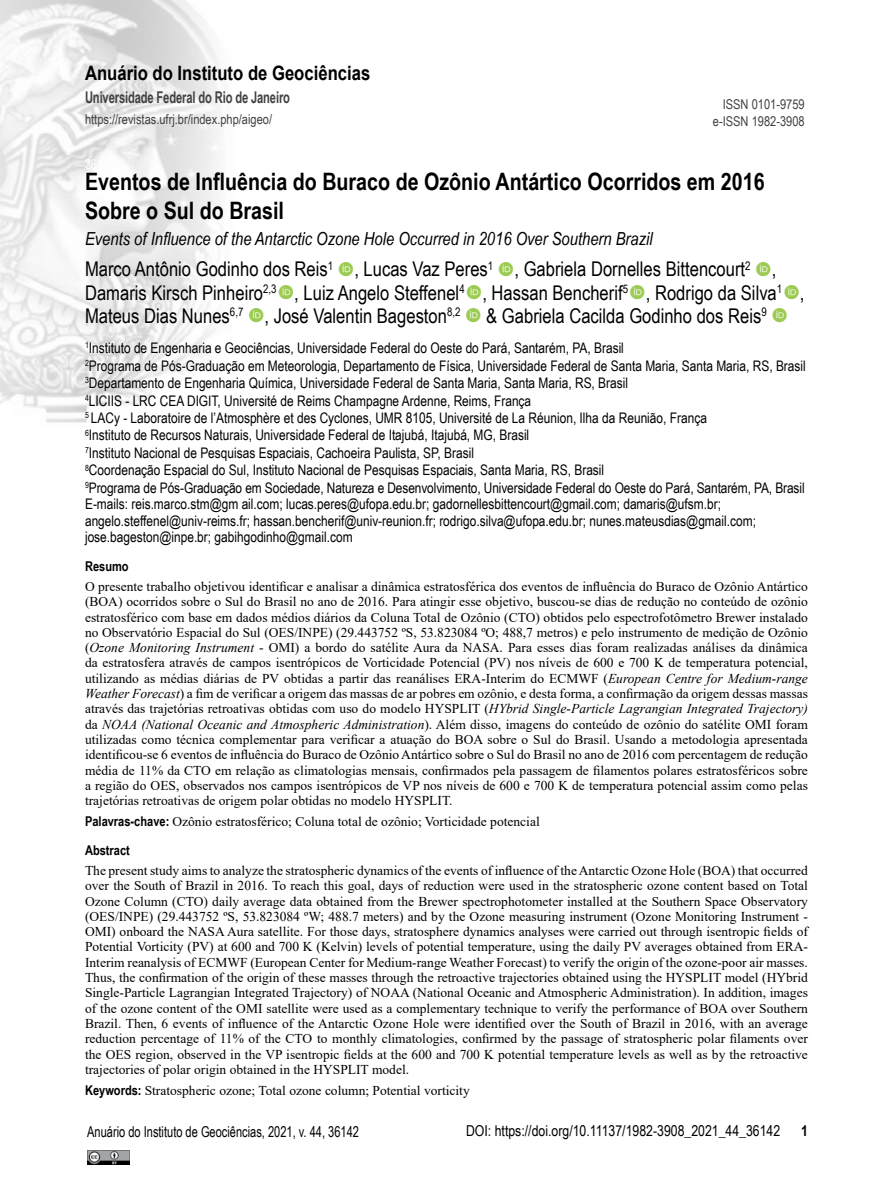
<style>
.page{position:relative;width:893px;height:1191px;background:#fff}
.page>*{position:absolute;margin:0;border:0;box-sizing:border-box;transform-origin:0 0}
.t1{font:700 24px/28.8px "Arial Narrow";color:#000}
.t2{font:20.25px/23.2px "Arial Narrow";color:#000}
.t3{font:700 19.8px "Arial";color:#000;scale:.84 1}
.t4{font:italic 18px "Arial Narrow";color:#000}
.t5{font:700 16.2px "Arial Narrow";letter-spacing:-.01em;color:#414042;scale:.84 1}
.t6{font:15px "Arial Narrow";color:#000}
.t7{font:15px "Arial Narrow";color:#000;scale:.9 1}
.t8{font:700 15px "Arial Narrow";color:#000}
.t9{font:14.55px/17.2px "Arial Narrow";color:#000}
.t10{font:13.5px/15.3px "Times New Roman";color:#000;text-align:justify}
.t11{font:13.5px "Arial Narrow";color:#414042}
.t12{font:700 13.5px "Arial Narrow";color:#000}
.s1{font-style:italic}
.s2{font-family:"Arial Narrow";font-weight:700}
</style>
<div class="page">
<img style="left:87px;top:1150px;width:43px;height:15px">
<img style="left:0;top:0;width:221px;height:423px">
<h3 class="t3" style="left:85px;top:59px;width:341px">Anuário do Instituto de Geociências</h3>
<p class="t5" style="left:85px;top:85px;width:246px">Universidade Federal do Rio de Janeiro</p>
<p class="t11" style="left:85px;top:110px;width:189px">https://revistas.ufrj.br/index.php/aigeo/</p>
<p class="t11" style="left:723px;top:94px;width:83px">ISSN 0101-9759</p>
<p class="t11" style="left:713px;top:111px;width:93px">e-ISSN 1982-3908</p>
<h1 class="t1" style="left:85px;top:166px;width:681px">Eventos de Influência do Buraco de Ozônio Antártico Ocorridos em 2016<br>Sobre o Sul do Brasil</h1>
<h3 class="t4" style="left:85px;top:226px;width:569px">Events of Influence of the Antarctic Ozone Hole Occurred in 2016 Over Southern Brazil</h3>
<h2 class="t2" style="left:85px;top:257px;width:721px">Marco Antônio Godinho dos Reis<sup>1</sup> , Lucas Vaz Peres<sup>1</sup> , Gabriela Dornelles Bittencourt<sup>2</sup> ,<br>Damaris Kirsch Pinheiro<sup>2,3</sup> , Luiz Angelo Steffenel<sup>4</sup> , Hassan Bencherif<sup>5</sup> , Rodrigo da Silva<sup>1</sup> ,<br>Mateus Dias Nunes<sup>6,7</sup> , José Valentin Bageston<sup>8,2</sup></h2>
<h2 class="t2" style="left:486px;top:303px;width:282px">&amp; Gabriela Cacilda Godinho dos Reis<sup>9</sup></h2>
<p class="t9" style="left:85px;top:339px;width:722px"><sup>1</sup>Instituto de Engenharia e Geociências, Universidade Federal do Oeste do Pará, Santarém, PA, Brasil<br><sup>2</sup>Programa de Pós-Graduação em Meteorologia, Departamento de Física, Universidade Federal de Santa Maria, Santa Maria, RS, Brasil <sup>3</sup>Departamento de Engenharia Química, Universidade Federal de Santa Maria, Santa Maria, RS, Brasil<br><sup>4</sup>LICIIS - LRC CEA DIGIT, Université de Reims Champagne Ardenne, Reims, França<br><sup>5</sup> LACy - Laboratoire de l’Atmosphère et des Cyclones, UMR 8105, Université de La Réunion, Ilha da Reunião, França<br><sup>6</sup>Instituto de Recursos Naturais, Universidade Federal de Itajubá, Itajubá, MG, Brasil<br><sup>7</sup>Instituto Nacional de Pesquisas Espaciais, Cachoeira Paulista, SP, Brasil<br><sup>8</sup>Coordenação Espacial do Sul, Instituto Nacional de Pesquisas Espaciais, Santa Maria, RS, Brasil<br><sup>9</sup>Programa de Pós-Graduação em Sociedade, Natureza e Desenvolvimento, Universidade Federal do Oeste do Pará, Santarém, PA, Brasil E-mails: reis.marco.stm@gm ail.com; lucas.peres@ufopa.edu.br; gadornellesbittencourt@gmail.com; damaris@ufsm.br; angelo.steffenel@univ-reims.fr; hassan.bencherif@univ-reunion.fr; rodrigo.silva@ufopa.edu.br; nunes.mateusdias@gmail.com; jose.bageston@inpe.br; gabihgodinho@gmail.com</p>
<p class="t12" style="left:85px;top:556px;width:45px">Resumo</p>
<p class="t10" style="left:85px;top:578px;width:724px">O presente trabalho objetivou identificar e analisar a dinâmica estratosférica dos eventos de influência do Buraco de Ozônio Antártico (BOA) ocorridos sobre o Sul do Brasil no ano de 2016. Para atingir esse objetivo, buscou-se dias de redução no conteúdo de ozônio estratosférico com base em dados médios diários da Coluna Total de Ozônio (CTO) obtidos pelo espectrofotômetro Brewer instalado no Observatório Espacial do Sul (OES/INPE) (29.443752 ºS, 53.823084 ºO; 488,7 metros) e pelo instrumento de medição de Ozônio (<span class="s1">Ozone Monitoring Instrument</span> - OMI) a bordo do satélite Aura da NASA. Para esses dias foram realizadas análises da dinâmica da estratosfera através de campos isentrópicos de Vorticidade Potencial (PV) nos níveis de 600 e 700 K de temperatura potencial, utilizando as médias diárias de PV obtidas a partir das reanálises ERA-Interim do ECMWF (<span class="s1">European Centre for Medium-range Weather Forecast</span>) a fim de verificar a origem das massas de ar pobres em ozônio, e desta forma, a confirmação da origem dessas massas através das trajetórias retroativas obtidas com uso do modelo HYSPLIT (<span class="s1">HYbrid Single-Particle Lagrangian Integrated Trajectory) </span>da <span class="s1">NOAA (National Oceanic and Atmospheric Administration</span>). Além disso, imagens do conteúdo de ozônio do satélite OMI foram utilizadas como técnica complementar para verificar a atuação do BOA sobre o Sul do Brasil. Usando a metodologia apresentada identificou-se 6 eventos de influência do Buraco de Ozônio Antártico sobre o Sul do Brasil no ano de 2016 com percentagem de redução média de 11% da CTO em relação as climatologias mensais, confirmados pela passagem de filamentos polares estratosféricos sobre a região do OES, observados nos campos isentrópicos de VP nos níveis de 600 e 700 K de temperatura potencial assim como pelas trajetórias retroativas de origem polar obtidas no modelo HYSPLIT.</p>
<p class="t10" style="left:85px;top:814px;width:456px"><span class="s2">Palavras-chave:</span> Ozônio estratosférico; Coluna total de ozônio; Vorticidade potencial</p>
<p class="t12" style="left:85px;top:840px;width:46px">Abstract</p>
<p class="t10" style="left:85px;top:862px;width:724px">The present study aims to analyze the stratospheric dynamics of the events of influence of the Antarctic Ozone Hole (BOA) that occurred over the South of Brazil in 2016. To reach this goal, days of reduction were used in the stratospheric ozone content based on Total Ozone Column (CTO) daily average data obtained from the Brewer spectrophotometer installed at the Southern Space Observatory (OES/INPE) (29.443752 ºS, 53.823084 ºW; 488.7 meters) and by the Ozone measuring instrument (Ozone Monitoring Instrument - OMI) onboard the NASA Aura satellite. For those days, stratosphere dynamics analyses were carried out through isentropic fields of Potential Vorticity (PV) at 600 and 700 K (Kelvin) levels of potential temperature, using the daily PV averages obtained from ERA-Interim reanalysis of ECMWF (European Center for Medium-range Weather Forecast) to verify the origin of the ozone-poor air masses.<br>Thus, the confirmation of the origin of these masses through the retroactive trajectories obtained using the HYSPLIT model (HYbrid Single-Particle Lagrangian Integrated Trajectory) of NOAA (National Oceanic and Atmospheric Administration). In addition, images of the ozone content of the OMI satellite were used as a complementary technique to verify the performance of BOA over Southern Brazil. Then, 6 events of influence of the Antarctic Ozone Hole were identified over the South of Brazil in 2016, with an average reduction percentage of 11% of the CTO to monthly climatologies, confirmed by the passage of stratospheric polar filaments over the OES region, observed in the VP isentropic fields at the 600 and 700 K potential temperature levels as well as by the retroactive trajectories of polar origin obtained in the HYSPLIT model.</p>
<p class="t10" style="left:85px;top:1082px;width:386px"><span class="s2">Keywords:</span> Stratospheric ozone; Total ozone column; Potential vorticity</p>
<p class="t7" style="left:87px;top:1120px;width:304px">Anuário do Instituto de Geociências, 2021, v. 44, 36142</p>
<p class="t6" style="left:466px;top:1119px;width:316px">DOI: https://doi.org/10.11137/1982-3908_2021_44_36142</p>
<p class="t8" style="left:801px;top:1119px;width:8px">1</p>
</div>
